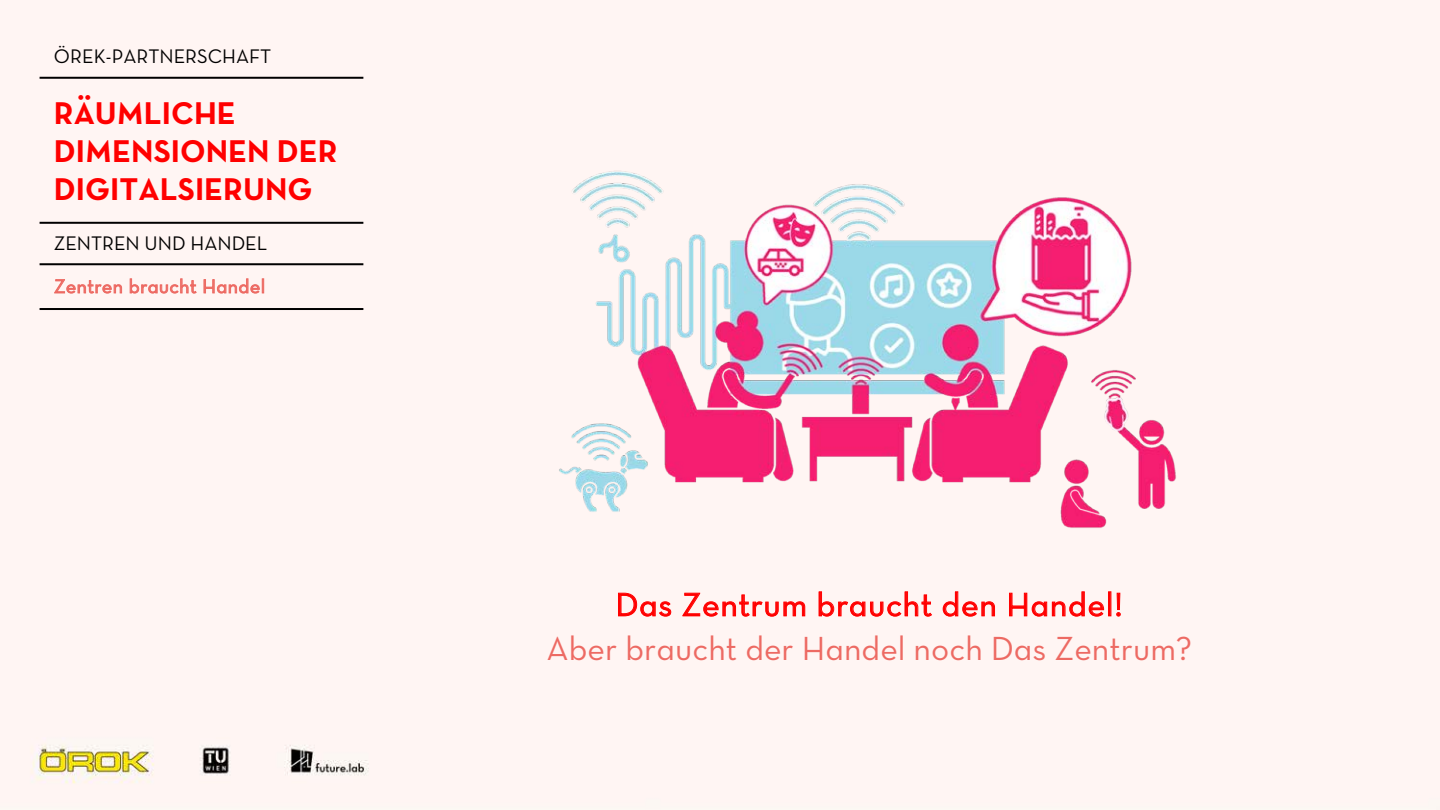
<style>
.page{position:relative;width:1440px;height:810px;background:#fff5f3}
.page>*{position:absolute;margin:0;border:0;box-sizing:border-box;transform-origin:0 0}
.t1{font:34px "Neutraface Text Book Alt";color:#ed6a63}
.t2{font:33.4px "Neutraface Text Book Alt";letter-spacing:.02em;color:#f00}
.t3{font:32px/38px "Neutraface Text Bold Alt";color:#f00}
.t4{font:20px "Neutraface Text Book Alt";letter-spacing:-.005em;color:#000}
.t5{font:19.6px "Neutraface Text Book Alt";letter-spacing:.02em;color:#ed6a63}
</style>
<div class="page">
<hr style="left:40px;top:77px;width:323px;height:2px;background:#000">
<hr style="left:40px;top:222px;width:323px;height:2px;background:#000">
<hr style="left:40px;top:308px;width:323px;height:2px;background:#000">
<hr style="left:40px;top:263px;width:323px;height:2px;background:#000">
<svg style="left:54px;top:279px;width:68px;height:15px"></svg>
<svg style="left:130px;top:278px;width:67px;height:16px"></svg>
<svg style="left:203px;top:278px;width:61px;height:16px"></svg>
<img style="left:545px;top:125px;width:648px;height:447px">
<svg style="left:618px;top:592px;width:54px;height:25px"></svg>
<svg style="left:682px;top:592px;width:124px;height:25px"></svg>
<svg style="left:818px;top:591px;width:115px;height:26px"></svg>
<svg style="left:942px;top:591px;width:53px;height:26px"></svg>
<svg style="left:1009px;top:591px;width:95px;height:26px"></svg>
<div style="left:1108px;top:591px;width:3px;height:25px;border:1px solid #f00"></div>
<div style="left:1117px;top:593px;width:3px;height:17px;border:1px solid #f00"></div>
<svg style="left:1116px;top:612px;width:5px;height:5px"></svg>
<p class="t4" style="left:54px;top:44px;width:219px">ÖREK-PARTNERSCHAFT</p>
<p class="t3" style="left:54px;top:94px;width:285px">RÄUMLICHE<br>DIMENSIONEN DER<br>DIGITALSIERUNG</p>
<p class="t4" style="left:54px;top:231px;width:215px">ZENTREN UND HANDEL</p>
<p class="t5" style="left:54px;top:274px;width:213px">Zentren braucht Handel</p>
<p class="t2" style="left:615px;top:584px;width:509px">Das Zentrum braucht den Handel!</p>
<p class="t1" style="left:547px;top:628px;width:647px">Aber braucht der Handel noch Das Zentrum?</p>
</div>
